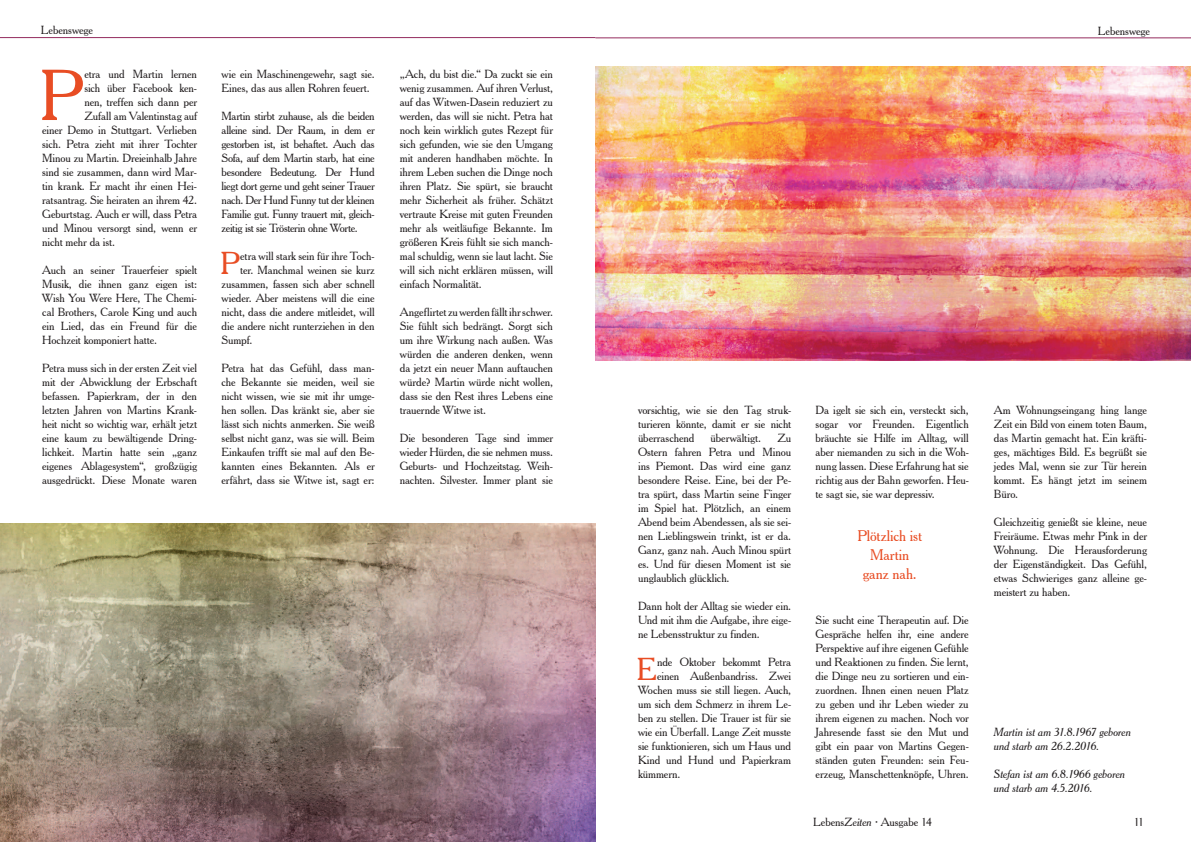
<style>
.page{position:relative;width:1191px;height:842px;background:#fff}
.page>*{position:absolute;margin:0;border:0;box-sizing:border-box;transform-origin:0 0}
.t1{font:69.7px "Cheltenham BT";color:#e84d24}
.t2{font:30.9px "Cheltenham BT";color:#e84d24}
.t3{font:15px/19px "Cheltenham BT";letter-spacing:-.005em;color:#e84d24;text-align:center}
.t4{font:11.5px/14px "Cheltenham BT";letter-spacing:-.005em;color:#231f20;text-align:justify}
.t5{font:italic 11.5px/14px "Cheltenham BT";letter-spacing:-.005em;color:#231f20}
.s1{font-style:italic}
</style>
<div class="page">
<img style="left:0;top:523px;width:595px;height:319px">
<img style="left:595px;top:66px;width:596px;height:294px">
<hr style="left:0;top:37px;width:595px;height:1px;background:#942c5e">
<hr style="left:595px;top:37px;width:596px;height:1px;background:#942c5e">
<p class="t4" style="left:41px;top:23px;width:54px">Lebenswege</p>
<p class="t4" style="left:1098px;top:23px;width:54px">Lebenswege</p>
<h1 class="t1" style="left:39px;top:53px;width:47px">P</h1>
<p class="t4" style="left:84px;top:67px;width:114px">etra und Martin lernen</p>
<p class="t4" style="left:84px;top:81px;width:114px">sich über Facebook ken-</p>
<p class="t4" style="left:84px;top:95px;width:114px">nen, treffen sich dann per</p>
<p class="t4" style="left:84px;top:109px;width:114px">Zufall am Valentinstag auf</p>
<p class="t4" style="left:42px;top:123px;width:156px">einer Demo in Stuttgart. Verlieben</p>
<p class="t4" style="left:42px;top:137px;width:156px">sich. Petra zieht mit ihrer Tochter</p>
<p class="t4" style="left:42px;top:151px;width:156px">Minou zu Martin. Dreieinhalb Jahre</p>
<p class="t4" style="left:42px;top:165px;width:156px">sind sie zusammen, dann wird Mar-</p>
<p class="t4" style="left:42px;top:179px;width:156px">tin krank. Er macht ihr einen Hei-</p>
<p class="t4" style="left:42px;top:193px;width:156px">ratsantrag. Sie heiraten an ihrem 42.</p>
<p class="t4" style="left:42px;top:207px;width:156px">Geburtstag. Auch er will, dass Petra</p>
<p class="t4" style="left:42px;top:221px;width:156px">und Minou versorgt sind, wenn er</p>
<p class="t4" style="left:42px;top:235px;width:74px">nicht mehr da ist.</p>
<p class="t4" style="left:42px;top:263px;width:156px">Auch an seiner Trauerfeier spielt Musik, die ihnen ganz eigen ist:<br>Wish You Were Here, The Chemi&shy;cal Brothers, Carole King und auch ein Lied, das ein Freund für die Hochzeit komponiert hatte.</p>
<p class="t4" style="left:42px;top:361px;width:156px">Petra muss sich in der ersten Zeit viel mit der Abwicklung der Erbschaft befassen. Papierkram, der in den letzten Jahren von Martins Krank&shy;heit nicht so wichtig war, erhält jetzt eine kaum zu bewältigende Dring&shy;lichkeit. Martin hatte sein „ganz eigenes Ablagesystem“, großzügig ausgedrückt. Diese Monate waren</p>
<p class="t4" style="left:221px;top:67px;width:155px">wie ein Maschinengewehr, sagt sie.<br>Eines, das aus allen Rohren feuert.</p>
<p class="t4" style="left:221px;top:109px;width:155px">Martin stirbt zuhause, als die beiden alleine sind. Der Raum, in dem er gestorben ist, ist behaftet. Auch das Sofa, auf dem Martin starb, hat eine besondere Bedeutung. Der Hund liegt dort gerne und geht seiner Trauer nach. Der Hund Funny tut der kleinen Familie gut. Funny trauert mit, gleich&shy;zeitig ist sie Trösterin ohne Worte.</p>
<h2 class="t2" style="left:220px;top:244px;width:22px">P</h2>
<p class="t4" style="left:240px;top:249px;width:136px">etra will stark sein für ihre Toch-</p>
<p class="t4" style="left:240px;top:263px;width:136px">ter. Manchmal weinen sie kurz</p>
<p class="t4" style="left:221px;top:277px;width:155px">zusammen, fassen sich aber schnell</p>
<p class="t4" style="left:221px;top:291px;width:155px">wieder. Aber meistens will die eine</p>
<p class="t4" style="left:221px;top:305px;width:155px">nicht, dass die andere mitleidet, will</p>
<p class="t4" style="left:221px;top:319px;width:155px">die andere nicht runterziehen in den</p>
<p class="t4" style="left:221px;top:333px;width:32px">Sumpf.</p>
<p class="t4" style="left:221px;top:361px;width:155px">Petra hat das Gefühl, dass man&shy;che Bekannte sie meiden, weil sie nicht wissen, wie sie mit ihr umge&shy;hen sollen. Das kränkt sie, aber sie lässt sich nichts anmerken. Sie weiß selbst nicht ganz, was sie will. Beim Einkaufen trifft sie mal auf den Be&shy;kannten eines Bekannten. Als er erfährt, dass sie Witwe ist, sagt er:</p>
<p class="t4" style="left:400px;top:67px;width:155px">„Ach, du bist die.“ Da zuckt sie ein wenig zusammen. Auf ihren Verlust, auf das Witwen-Dasein reduziert zu werden, das will sie nicht. Petra hat noch kein wirklich gutes Rezept für sich gefunden, wie sie den Umgang mit anderen handhaben möchte. In ihrem Leben suchen die Dinge noch ihren Platz. Sie spürt, sie braucht mehr Sicherheit als früher. Schätzt vertraute Kreise mit guten Freunden mehr als weitläufige Bekannte. Im größeren Kreis fühlt sie sich manch&shy;mal schuldig, wenn sie laut lacht. Sie will sich nicht erklären müssen, will einfach Normalität.</p>
<p class="t4" style="left:400px;top:305px;width:155px">Angeflirtet zu werden fällt ihr schwer.<br>Sie fühlt sich bedrängt. Sorgt sich um ihre Wirkung nach außen. Was würden die anderen denken, wenn da jetzt ein neuer Mann auftauchen würde? Martin würde nicht wollen, dass sie den Rest ihres Lebens eine trauernde Witwe ist.</p>
<p class="t4" style="left:400px;top:431px;width:155px">Die besonderen Tage sind immer wieder Hürden, die sie nehmen muss.<br>Geburts- und Hochzeitstag. Weih&shy;nachten. Silvester. Immer plant sie</p>
<p class="t4" style="left:638px;top:403px;width:155px">vorsichtig, wie sie den Tag struk&shy;turieren könnte, damit er sie nicht überraschend</p>
<p class="t4" style="left:638px;top:431px;width:155px;text-indent:139px">Zu Ostern fahren Petra und Minou ins Piemont. Das wird eine ganz besondere Reise. Eine, bei der Pe&shy;tra spürt, dass Martin seine Finger im Spiel hat. Plötzlich, an einem Abend beim Abendessen, als sie sei&shy;nen Lieblingswein trinkt, ist er da.<br>Ganz, ganz nah. Auch Minou spürt es. Und für diesen Moment ist sie unglaublich glücklich.</p>
<p class="t4" style="left:638px;top:599px;width:155px">Dann holt der Alltag sie wieder ein.<br>Und mit ihm die Aufgabe, ihre eige&shy;ne Lebensstruktur zu finden.</p>
<h2 class="t2" style="left:636px;top:650px;width:22px">E</h2>
<p class="t4" style="left:657px;top:655px;width:135px">nde Oktober bekommt Petra</p>
<p class="t4" style="left:710px;top:431px;width:52px">überwältigt.</p>
<p class="t4" style="left:657px;top:669px;width:135px">einen Außenbandriss. Zwei</p>
<p class="t4" style="left:638px;top:683px;width:155px">Wochen muss sie still liegen. Auch,</p>
<p class="t4" style="left:638px;top:697px;width:155px">um sich dem Schmerz in ihrem Le-</p>
<p class="t4" style="left:638px;top:711px;width:155px">ben zu stellen. Die Trauer ist für sie</p>
<p class="t4" style="left:638px;top:725px;width:155px">wie ein Überfall. Lange Zeit musste</p>
<p class="t4" style="left:638px;top:739px;width:155px">sie funktionieren, sich um Haus und</p>
<p class="t4" style="left:638px;top:753px;width:155px">Kind und Hund und Papierkram</p>
<p class="t4" style="left:638px;top:767px;width:44px">kümmern.</p>
<p class="t4" style="left:815px;top:403px;width:155px">Da igelt sie sich ein, versteckt sich, sogar vor Freunden. Eigentlich bräuchte sie Hilfe im Alltag, will aber niemanden zu sich in die Woh&shy;nung lassen. Diese Erfahrung hat sie richtig aus der Bahn geworfen. Heu&shy;te sagt sie, sie war depressiv.</p>
<h3 class="t3" style="left:857px;top:526px;width:66px">Plötzlich ist<br>Martin ganz nah.</h3>
<p class="t4" style="left:815px;top:613px;width:155px">Sie sucht eine Therapeutin auf. Die Gespräche helfen ihr, eine andere Perspektive auf ihre eigenen Gefühle und Reaktionen zu finden. Sie lernt, die Dinge neu zu sortieren und ein&shy;zuordnen. Ihnen einen neuen Platz zu geben und ihr Leben wieder zu ihrem eigenen zu machen. Noch vor Jahresende fasst sie den Mut und gibt ein paar von Martins Gegen&shy;ständen guten Freunden: sein Feu&shy;erzeug, Manschettenknöpfe, Uhren.</p>
<p class="t4" style="left:994px;top:403px;width:155px">Am Wohnungseingang hing lange Zeit ein Bild von einem toten Baum, das Martin gemacht hat. Ein kräfti&shy;ges, mächtiges Bild. Es begrüßt sie jedes Mal, wenn sie zur Tür herein kommt. Es hängt jetzt im seinem Büro.</p>
<p class="t4" style="left:994px;top:515px;width:155px">Gleichzeitig genießt sie kleine, neue Freiräume. Etwas mehr Pink in der Wohnung. Die Herausforderung der Eigenständigkeit. Das Gefühl, etwas Schwieriges ganz alleine ge&shy;meistert zu haben.</p>
<p class="t5" style="left:994px;top:725px;width:139px">Martin ist am 31.8.1967 geboren und starb am 26.2.2016.</p>
<p class="t5" style="left:994px;top:767px;width:133px">Stefan ist am 6.8.1966 geboren und starb am 4.5.2016.</p>
<p class="t4" style="left:813px;top:815px;width:120px">Lebens<span class="s1">Zeiten</span> ∙ Ausgabe 14</p>
<p class="t4" style="left:1133px;top:815px;width:12px">11</p>
</div>
